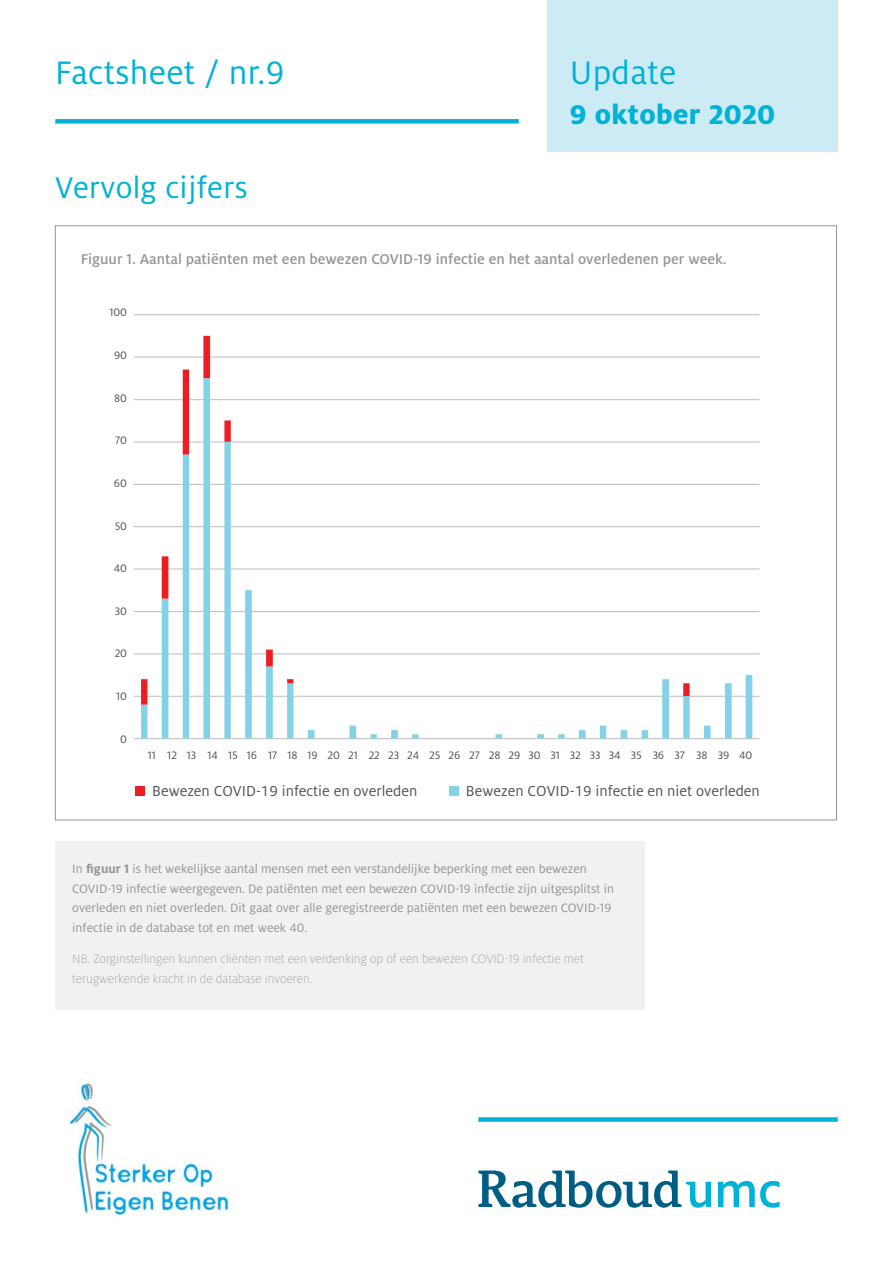
<style>
.page{position:relative;width:893px;height:1263px;background:#fff}
.page>*{position:absolute;margin:0;border:0;box-sizing:border-box;transform-origin:0 0}
.t1{font:36px "Milo OT";letter-spacing:.01em;color:#00b2d5}
.t2{font:33px "Milo OT";letter-spacing:.01em;color:#00b2d5}
.t3{font:800 30px "Milo OT";letter-spacing:.01em;color:#00b2d5}
.t4{font:16.05px "Milo OT";color:#515456}
.t5{font:500 15.75px "Milo Pro";color:#939598}
.t6{font:13.5px/19.5px "Milo OT";color:#939598}
.t7{font:300 expanded 13.5px/19.5px "Milo OT";color:#939598}
.t8{font:12px "Milo OT";color:#515456}
.s1{font-weight:700}
</style>
<div class="page">
<div style="left:55px;top:119px;width:464px;height:5px;background:#00b2d5"></div>
<div style="left:547px;top:0;width:291px;height:151px;background:#cdebf4"></div>
<svg style="left:478px;top:1170px;width:302px;height:38px"></svg>
<div style="left:478px;top:1117px;width:360px;height:5px;background:#00b2d5"></div>
<img style="left:67px;top:1083px;width:162px;height:134px">
<hr style="left:134px;top:696px;width:625px;height:1px;background:#bbbdbc">
<hr style="left:134px;top:654px;width:625px;height:1px;background:#bbbdbc">
<hr style="left:134px;top:611px;width:625px;height:1px;background:#bbbdbc">
<hr style="left:134px;top:569px;width:625px;height:1px;background:#bbbdbc">
<hr style="left:134px;top:526px;width:625px;height:1px;background:#bbbdbc">
<hr style="left:134px;top:484px;width:625px;height:1px;background:#bbbdbc">
<hr style="left:134px;top:442px;width:625px;height:1px;background:#bbbdbc">
<hr style="left:134px;top:399px;width:625px;height:1px;background:#bbbdbc">
<hr style="left:134px;top:357px;width:625px;height:1px;background:#bbbdbc">
<hr style="left:134px;top:314px;width:625px;height:1px;background:#bbbdbc">
<hr style="left:134px;top:738px;width:625px;height:1px;background:#bbbdbc">
<div style="left:135px;top:786px;width:10px;height:10px;background:#ed1d24"></div>
<div style="left:449px;top:786px;width:9px;height:10px;background:#83d2e7"></div>
<svg style="left:141px;top:399px;width:611px;height:339px"></svg>
<svg style="left:141px;top:336px;width:549px;height:369px"></svg>
<div style="left:55px;top:841px;width:590px;height:168px;background:#f1f1f2"></div>
<h1 class="t1" style="left:55px;top:53px;width:231px">Factsheet / nr.9</h1>
<h1 class="t1" style="left:570px;top:53px;width:108px">Update</h1>
<h3 class="t3" style="left:570px;top:98px;width:207px">9 oktober 2020</h3>
<h2 class="t2" style="left:55px;top:170px;width:194px">Vervolg cijfers</h2>
<p class="t5" style="left:81px;top:250px;width:647px">Figuur 1. Aantal patiënten met een bewezen COVID-19 infectie en het aantal overledenen per week.</p>
<p class="t8" style="left:109px;top:306px;width:19px">100</p>
<p class="t8" style="left:114px;top:349px;width:15px">90</p>
<p class="t8" style="left:114px;top:391px;width:14px">80</p>
<p class="t8" style="left:115px;top:434px;width:14px">70</p>
<p class="t8" style="left:114px;top:477px;width:15px">60</p>
<p class="t8" style="left:115px;top:519px;width:14px">50</p>
<p class="t8" style="left:114px;top:562px;width:15px">40</p>
<p class="t8" style="left:115px;top:604px;width:14px">30</p>
<p class="t8" style="left:115px;top:647px;width:14px">20</p>
<p class="t8" style="left:116px;top:690px;width:12px">10</p>
<p class="t8" style="left:120px;top:732px;width:8px">0</p>
<p class="t8" style="left:148px;top:748px;width:606px">11 12 13 14 15 16 17 18 19 20 21 22 23 24 25 26 27 28 29 30 31 32 33 34 35 36 37 38 39 40</p>
<p class="t4" style="left:152px;top:782px;width:267px">Bewezen COVID-19 infectie en overleden</p>
<p class="t4" style="left:466px;top:782px;width:295px">Bewezen COVID-19 infectie en niet overleden</p>
<p class="t6" style="left:72px;top:859px;width:543px">In <span class="s1">figuur 1</span> is het wekelijkse aantal mensen met een verstandelijke beperking met een bewezen COVID-19 infectie weergegeven. De patiënten met een bewezen COVID-19 infectie zijn uitgesplitst in overleden en niet overleden. Dit gaat over alle geregistreerde patiënten met een bewezen COVID-19 infectie in de database tot en met week 40.</p>
<p class="t7" style="left:72px;top:949px;width:513px">NB. Zorginstellingen kunnen cliënten met een verdenking op of een bewezen COVID-19 infectie met terugwerkende kracht in de database invoeren.</p>
</div>
